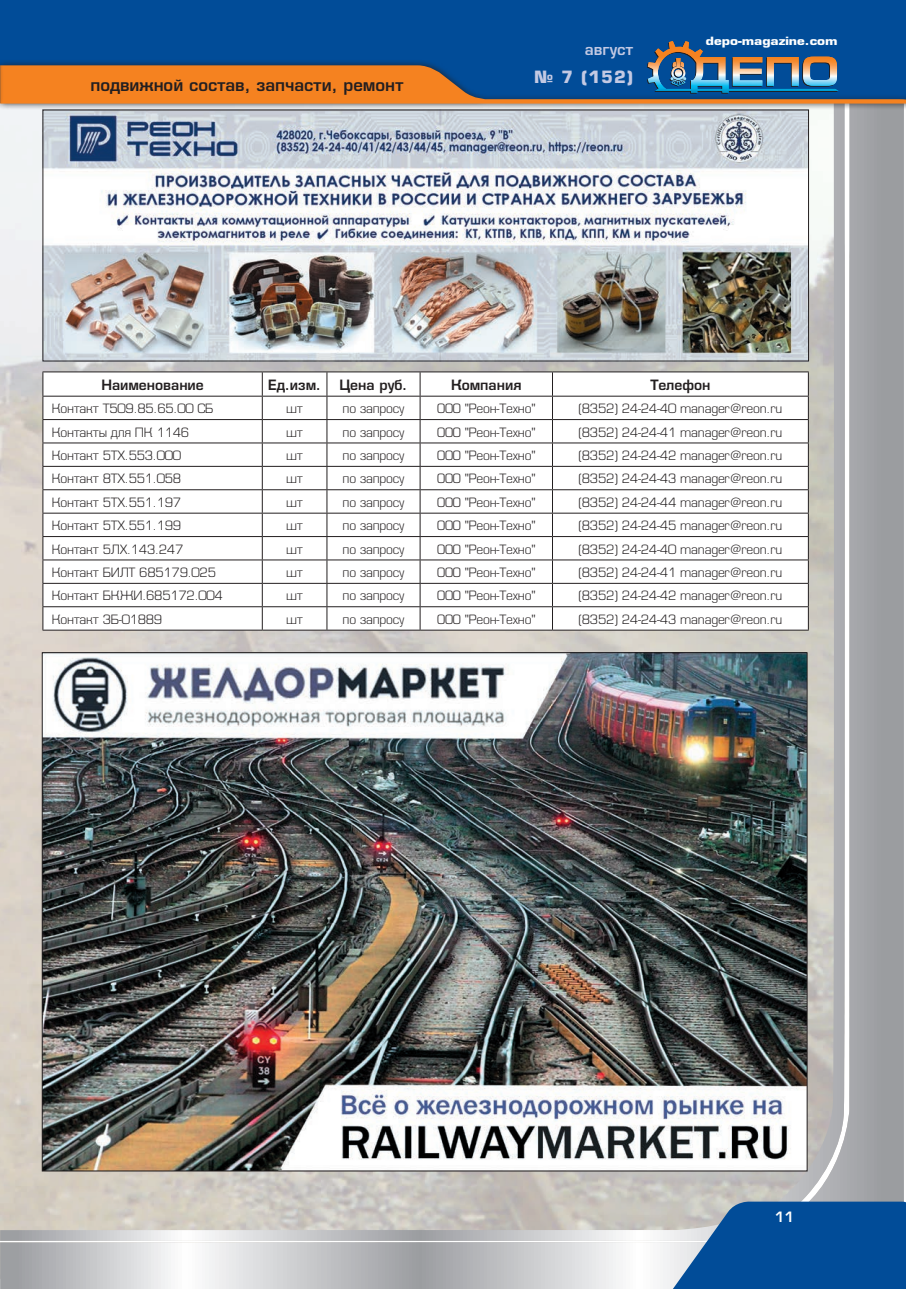
<style>
.page{position:relative;width:906px;height:1289px;background:#fff}
.page>*{position:absolute;margin:0;border:0;box-sizing:border-box;transform-origin:0 0}
.t1{font:18px "Eurofont Medium C";color:#231f20}
.t2{font:700 16.5px "Europe";color:#c3c9e3}
.t3{font:16.5px "Eurofont Medium C";color:#c3c9e3}
.t4{font:15px "Eurofont Medium C";color:#231f20}
.t5{font:15px "Eurofont Medium C";color:#fff}
.t6{font:13.5px "Eurofont Light C";letter-spacing:-.015em;color:#231f20}
.t7{font:700 12px "Eurofont C";color:#fff;scale:1.21 1}
</style>
<div class="page">
<img style="left:0;top:0;width:906px;height:1288px">
<hr style="left:43px;top:629px;width:219px;height:1px;background:#231f20">
<hr style="left:262px;top:629px;width:65px;height:1px;background:#231f20">
<hr style="left:327px;top:629px;width:93px;height:1px;background:#231f20">
<hr style="left:420px;top:629px;width:132px;height:1px;background:#231f20">
<hr style="left:552px;top:629px;width:256px;height:1px;background:#231f20">
<img style="left:45px;top:112px;width:762px;height:247px">
<h1 class="t1" style="left:90px;top:75px;width:315px">подвижной состав, запчасти, ремонт</h1>
<p class="t3" style="left:585px;top:39px;width:50px">август</p>
<p class="t2" style="left:534px;top:67px;width:101px">№ 7 (152)</p>
<p class="t7" style="left:706px;top:34px;width:110px">depo-magazine.com</p>
<p class="t4" style="left:101px;top:376px;width:104px">Наименование</p>
<p class="t4" style="left:268px;top:376px;width:141px">Ед.изм. Цена руб.</p>
<p class="t4" style="left:451px;top:376px;width:72px">Компания</p>
<p class="t4" style="left:650px;top:376px;width:61px">Телефон</p>
<p class="t6" style="left:52px;top:401px;width:163px">Контакт Т509.85.65.00 СБ</p>
<p class="t6" style="left:286px;top:401px;width:18px">шт</p>
<p class="t6" style="left:342px;top:401px;width:63px">по запросу</p>
<p class="t6" style="left:437px;top:401px;width:100px">ООО "Реон-Техно"</p>
<p class="t6" style="left:578px;top:401px;width:205px">(8352) 24-24-40 manager@reon.ru</p>
<p class="t6" style="left:52px;top:424px;width:139px">Контакты для ПК 1146</p>
<p class="t6" style="left:286px;top:424px;width:18px">шт</p>
<p class="t6" style="left:342px;top:424px;width:63px">по запросу</p>
<p class="t6" style="left:437px;top:424px;width:100px">ООО "Реон-Техно"</p>
<p class="t6" style="left:578px;top:424px;width:205px">(8352) 24-24-41 manager@reon.ru</p>
<p class="t6" style="left:52px;top:447px;width:131px">Контакт 5ТХ.553.000</p>
<p class="t6" style="left:286px;top:447px;width:18px">шт</p>
<p class="t6" style="left:342px;top:447px;width:63px">по запросу</p>
<p class="t6" style="left:437px;top:447px;width:100px">ООО "Реон-Техно"</p>
<p class="t6" style="left:578px;top:447px;width:205px">(8352) 24-24-42 manager@reon.ru</p>
<p class="t6" style="left:52px;top:471px;width:131px">Контакт 8ТХ.551.058</p>
<p class="t6" style="left:286px;top:471px;width:18px">шт</p>
<p class="t6" style="left:342px;top:471px;width:63px">по запросу</p>
<p class="t6" style="left:437px;top:471px;width:100px">ООО "Реон-Техно"</p>
<p class="t6" style="left:578px;top:471px;width:205px">(8352) 24-24-43 manager@reon.ru</p>
<p class="t6" style="left:52px;top:494px;width:131px">Контакт 5ТХ.551.197</p>
<p class="t6" style="left:286px;top:494px;width:18px">шт</p>
<p class="t6" style="left:342px;top:494px;width:63px">по запросу</p>
<p class="t6" style="left:437px;top:494px;width:100px">ООО "Реон-Техно"</p>
<p class="t6" style="left:578px;top:494px;width:205px">(8352) 24-24-44 manager@reon.ru</p>
<p class="t6" style="left:52px;top:517px;width:131px">Контакт 5ТХ.551.199</p>
<p class="t6" style="left:286px;top:517px;width:18px">шт</p>
<p class="t6" style="left:342px;top:517px;width:63px">по запросу</p>
<p class="t6" style="left:437px;top:517px;width:100px">ООО "Реон-Техно"</p>
<p class="t6" style="left:578px;top:517px;width:205px">(8352) 24-24-45 manager@reon.ru</p>
<p class="t6" style="left:52px;top:541px;width:133px">Контакт 5ЛХ.143.247</p>
<p class="t6" style="left:286px;top:541px;width:18px">шт</p>
<p class="t6" style="left:342px;top:541px;width:63px">по запросу</p>
<p class="t6" style="left:437px;top:541px;width:100px">ООО "Реон-Техно"</p>
<p class="t6" style="left:578px;top:541px;width:205px">(8352) 24-24-40 manager@reon.ru</p>
<p class="t6" style="left:52px;top:564px;width:166px">Контакт БИЛТ 685179.025</p>
<p class="t6" style="left:286px;top:564px;width:18px">шт</p>
<p class="t6" style="left:342px;top:564px;width:63px">по запросу</p>
<p class="t6" style="left:437px;top:564px;width:100px">ООО "Реон-Техно"</p>
<p class="t6" style="left:578px;top:564px;width:205px">(8352) 24-24-41 manager@reon.ru</p>
<p class="t6" style="left:52px;top:588px;width:173px">Контакт БКЖИ.685172.004</p>
<p class="t6" style="left:286px;top:588px;width:18px">шт</p>
<p class="t6" style="left:342px;top:588px;width:63px">по запросу</p>
<p class="t6" style="left:437px;top:588px;width:100px">ООО "Реон-Техно"</p>
<p class="t6" style="left:578px;top:588px;width:205px">(8352) 24-24-42 manager@reon.ru</p>
<p class="t6" style="left:52px;top:611px;width:112px">Контакт 3Б-01889</p>
<p class="t6" style="left:286px;top:611px;width:18px">шт</p>
<p class="t6" style="left:342px;top:611px;width:63px">по запросу</p>
<p class="t6" style="left:437px;top:611px;width:100px">ООО "Реон-Техно"</p>
<p class="t6" style="left:578px;top:611px;width:205px">(8352) 24-24-43 manager@reon.ru</p>
<p class="t5" style="left:774px;top:1208px;width:21px">11</p>
</div>
